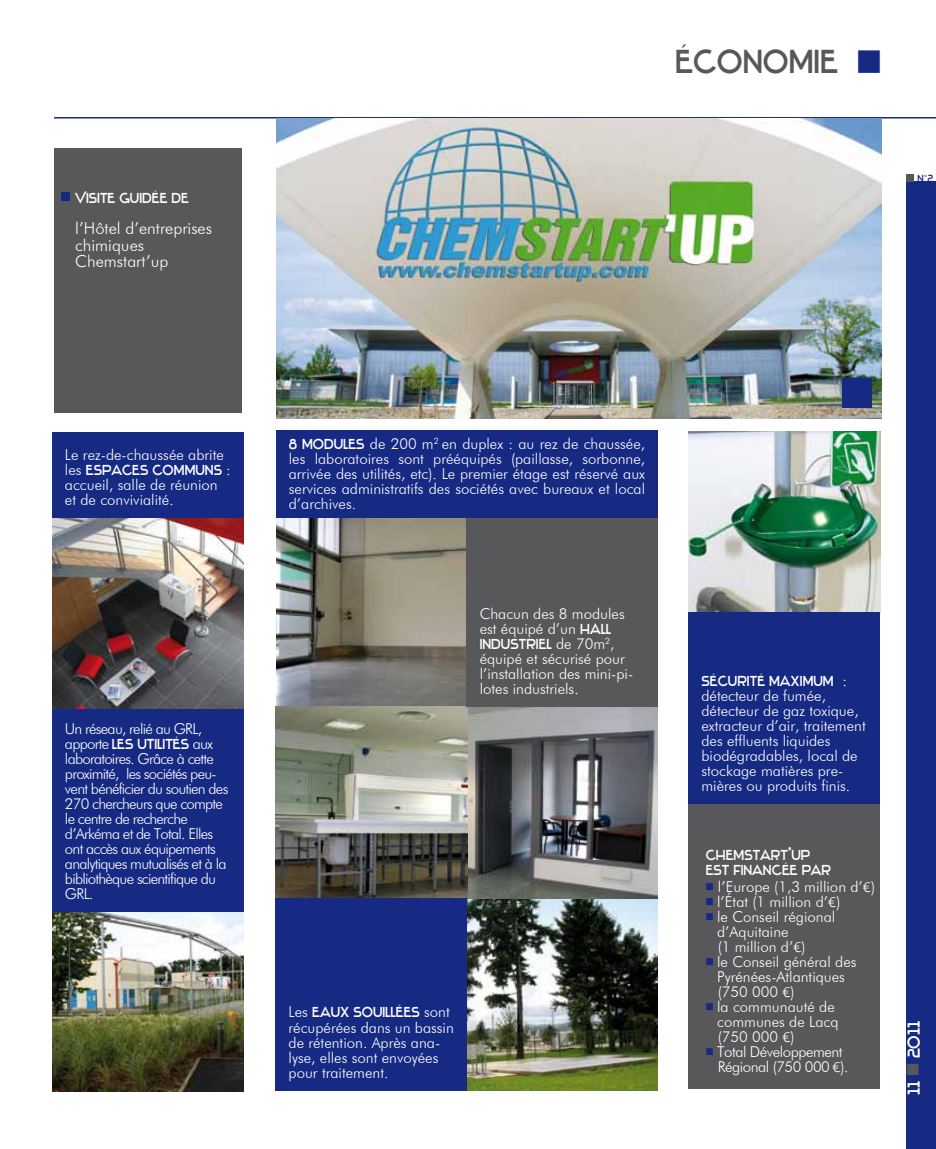
<style>
.page{position:relative;width:936px;height:1149px;background:#fff}
.page>*{position:absolute;margin:0;border:0;box-sizing:border-box;transform-origin:0 0}
.t1{font:34.5px "Stentiga";color:#58585a}
.t2{font:18px "Stentiga";color:#fff}
.t3{font:300 16.5px/16.5px "Futura BT";color:#fff}
.t4{font:300 15px/15px "Futura BT";color:#fff}
.t5{font:300 15px/15px "Futura BT";letter-spacing:-.05em;color:#fff}
.t6{font:15px/15px "Stentiga";color:#fff}
.t7{font:300 15px/15px "Futura BT";letter-spacing:-.03em;color:#fff}
.t8{font:10.8px "Stentiga";color:#162983}
.s1{font-size:43.5px;color:#162983}
.s2{font-family:"Segan";font-weight:300;font-size:10.2px}
.s3{font-family:"Futura BT";font-weight:300}
.s4{font-family:"Stentiga";font-weight:400}
.s5{font-family:"Stentiga";font-weight:400;font-size:13.5px;color:#162983}
.s6{font-family:"Segan"}
.s7{font-size:22.5px;color:#58585a}
</style>
<div class="page">
<hr style="left:54px;top:117px;width:881px;height:1px;background:#162983">
<img style="left:467px;top:897px;width:191px;height:192px">
<img style="left:688px;top:431px;width:192px;height:181px">
<img style="left:275px;top:517px;width:192px;height:380px">
<img style="left:464px;top:706px;width:194px;height:191px">
<img style="left:52px;top:911px;width:192px;height:180px">
<img style="left:52px;top:517px;width:192px;height:192px">
<div style="left:52px;top:432px;width:192px;height:85px;background:#162983"></div>
<div style="left:688px;top:803px;width:192px;height:285px;background:#58585a"></div>
<div style="left:467px;top:515px;width:191px;height:191px;background:#58585a"></div>
<div style="left:276px;top:430px;width:382px;height:87px;background:#162983"></div>
<div style="left:276px;top:897px;width:191px;height:192px;background:#162983"></div>
<div style="left:52px;top:709px;width:192px;height:202px;background:#162983"></div>
<div style="left:688px;top:612px;width:192px;height:191px;background:#162983"></div>
<img style="left:276px;top:118px;width:605px;height:301px">
<div style="left:54px;top:148px;width:188px;height:264px;background:#58585a"></div>
<div style="left:61px;top:192px;width:9px;height:9px;background:#162983"></div>
<div style="left:842px;top:378px;width:29px;height:30px;background:#162983"></div>
<div style="left:906px;top:181px;width:29px;height:967px;background:#162983"></div>
<div style="left:906px;top:174px;width:8px;height:7px;background:#58585a"></div>
<p class="t6" style="left:75px;top:190px;width:115px">Visite guidée de</p>
<p class="t3" style="left:75px;top:220px;width:138px">l’Hôtel d’entreprises chimiques<br>Chemstart’up</p>
<h1 class="t1" style="left:675px;top:42px;width:208px">économie <span class="s1">•</span></h1>
<p class="t8" style="left:917px;top:172px;width:18px">n<span class="s2">°</span>2</p>
<p class="t4" style="left:65px;top:446px;width:160px">Le rez-de-chaussée abrite</p>
<p class="t6" style="left:65px;top:462px;width:167px"><span class="s3">les</span> espaces communs <span class="s3">:</span></p>
<p class="t4" style="left:65px;top:476px;width:154px">accueil, salle de réunion et de convivialité.</p>
<p class="t5" style="left:65px;top:721px;width:139px">Un réseau, relié au GRL,</p>
<p class="t6" style="left:65px;top:736px;width:150px"><span class="s3">apporte</span> les utilités <span class="s3">aux</span></p>
<p class="t5" style="left:65px;top:751px;width:165px">laboratoires. Grâce à cette proximité, les sociétés peu&shy;vent bénéficier du soutien des<br>270 chercheurs que compte le centre de recherche d’Arkéma et de Total. Elles ont accès aux équipements analytiques mutualisés et à la bibliothèque scientifique du<br>GRL.</p>
<p class="t4" style="left:289px;top:436px;width:358px;text-align:justify"><span class="s4">8 modules</span> de 200 m<sup>2</sup> en duplex : au rez de chaussée, les laboratoires sont prééquipés (paillasse, sorbonne, arrivée des utilités, etc). Le premier étage est réservé aux services administratifs des sociétés avec bureaux et local d’archives.</p>
<p class="t4" style="left:479px;top:605px;width:146px">Chacun des 8 modules est équipé d’un <span class="s4">hall</span></p>
<p class="t6" style="left:479px;top:636px;width:136px">industriel <span class="s3">de 70m</span><sup>2</sup><span class="s3">,</span></p>
<p class="t4" style="left:479px;top:650px;width:155px">équipé et sécurisé pour l’installation des mini-pi&shy;lotes industriels.</p>
<p class="t6" style="left:288px;top:1004px;width:163px"><span class="s3">Les</span> eaux souillées <span class="s3">sont</span></p>
<p class="t4" style="left:288px;top:1019px;width:167px">récupérées dans un bassin de rétention. Après ana&shy;lyse, elles sont envoyées pour traitement.</p>
<p class="t6" style="left:701px;top:673px;width:147px">Sécurité maximum <span class="s3">:</span></p>
<p class="t4" style="left:701px;top:687px;width:166px">détecteur de fumée, détecteur de gaz toxique, extracteur d’air, traitement des effluents liquides biodégradables, local de stockage matières pre&shy;mières ou produits finis.</p>
<p class="t6" style="left:705px;top:847px;width:127px">Chemstart’up est financée par</p>
<p class="t4" style="left:705px;top:878px;width:171px"><span class="s5">•</span> l’Europe (1,3 million d’<span class="s6">€</span>)</p>
<p class="t4" style="left:705px;top:893px;width:136px"><span class="s5">•</span> l’État (1 million d’<span class="s6">€</span>)</p>
<p class="t4" style="left:717px;top:908px;width:120px;text-indent:-11px"><span class="s5">•</span> le Conseil régional d’Aquitaine<br>(1 million d’<span class="s6">€</span>)</p>
<p class="t4" style="left:717px;top:953px;width:141px;text-indent:-11px"><span class="s5">•</span> le Conseil général des<br>Pyrénées-Atlantiques (750 000 <span class="s6">€</span>)</p>
<p class="t4" style="left:717px;top:998px;width:123px;text-indent:-11px"><span class="s5">•</span> la communauté de communes de Lacq (750 000 <span class="s6">€</span>)</p>
<p class="t7" style="left:717px;top:1043px;width:132px;text-indent:-12px"><span class="s5">•</span> Total Développement<br>Régional (750 000 <span class="s6">€</span>).</p>
<p class="t2" style="left:903px;top:1094px;width:75px;rotate:-90deg">11 <span class="s7">•</span> 2011</p>
</div>
